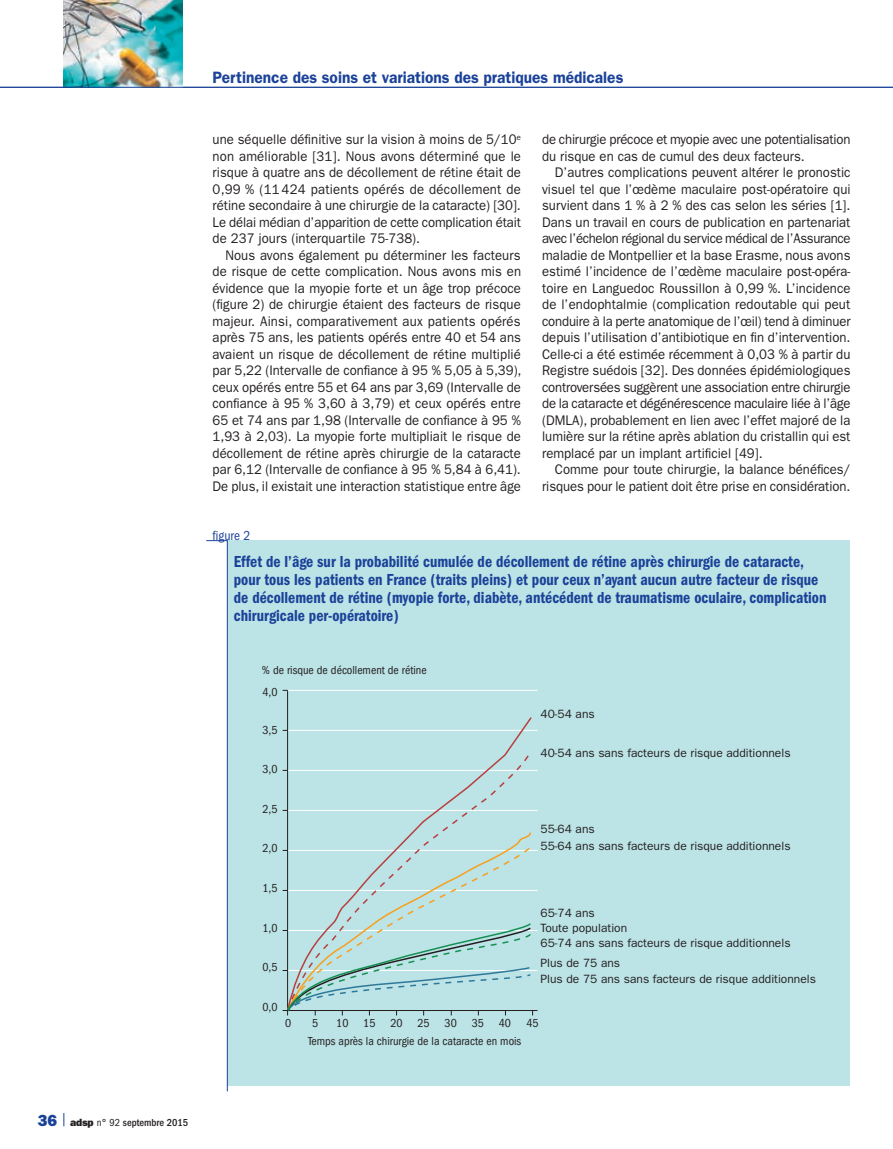
<style>
.page{position:relative;width:893px;height:1149px;background:#fff}
.page>*{position:absolute;margin:0;border:0;box-sizing:border-box;transform-origin:0 0}
.t1{font:16.5px/18px "ITC Franklin Gothic Std Dm Cd";color:#1b4299;scale:.94 1}
.t2{font:600 16.5px "ITC Franklin Gothic Std";color:#1b4299;scale:.94 1}
.t3{font:13.95px/16.5px "ITC Franklin Gothic Std";color:#231f20;text-align:justify;scale:.94 1}
.t4{font:condensed 13.5px "ITC Franklin Gothic Std";color:#1b4299}
.t5{font:12px/17.9px "ITC Franklin Gothic Std";color:#231f20}
.t6{font:condensed 12px "ITC Franklin Gothic Std";color:#231f20}
.t7{font:500 condensed 10.5px "ITC Franklin Gothic Std";color:#231f20}
.s1{font-family:"ITC Franklin Gothic Std Hvy";font-weight:400;font-stretch:normal;font-size:16.2px;color:#1b4299}
.s2{font-family:"ITC Franklin Gothic Std Hvy";font-weight:400;font-stretch:normal}
.s3{font-weight:400}
</style>
<div class="page">
<svg style="left:64px;top:1113px;width:1px;height:12px"></svg>
<img style="left:64px;top:0;width:119px;height:87px">
<hr style="left:0;top:87px;width:893px;height:1px;background:#1b4299">
<div style="left:227px;top:540px;width:623px;height:545px;background:#bce3e5"></div>
<svg style="left:206px;top:540px;width:22px;height:551px"></svg>
<hr style="left:288px;top:689px;width:249px;height:1px;background:#fff">
<hr style="left:288px;top:729px;width:249px;height:1px;background:#fff">
<hr style="left:288px;top:769px;width:249px;height:1px;background:#fff">
<hr style="left:288px;top:809px;width:249px;height:1px;background:#fff">
<hr style="left:288px;top:849px;width:249px;height:1px;background:#fff">
<hr style="left:288px;top:889px;width:249px;height:1px;background:#fff">
<hr style="left:288px;top:929px;width:249px;height:1px;background:#fff">
<hr style="left:288px;top:969px;width:249px;height:1px;background:#fff">
<hr style="left:287px;top:690px;width:1px;height:320px;background:#231f20">
<hr style="left:288px;top:1009px;width:249px;height:1px;background:#231f20">
<svg style="left:286px;top:715px;width:247px;height:176px"></svg>
<svg style="left:286px;top:751px;width:245px;height:79px"></svg>
<svg style="left:286px;top:830px;width:246px;height:15px"></svg>
<svg style="left:286px;top:845px;width:246px;height:76px"></svg>
<svg style="left:283px;top:921px;width:250px;height:94px"></svg>
<p class="t2" style="left:213px;top:68px;width:439px">Pertinence des soins et variations des pratiques médicales</p>
<p class="t3" style="left:213px;top:131px;width:330px">une séquelle définitive sur la vision à moins de 5/10<sup>e </sup>non améliorable [31]. Nous avons déterminé que le risque à quatre ans de décollement de rétine était de 0,99 % (11 424 patients opérés de décollement de rétine secondaire à une chirurgie de la cataracte) [30].<br>Le délai médian d’apparition de cette complication était de 237 jours (interquartile 75-738).</p>
<p class="t3" style="left:213px;top:247px;width:330px;text-indent:13px">Nous avons également pu déterminer les facteurs de risque de cette complication. Nous avons mis en évidence que la myopie forte et un âge trop précoce (figure 2) de chirurgie étaient des facteurs de risque majeur. Ainsi, comparativement aux patients opérés après 75 ans, les patients opérés entre 40 et 54 ans avaient un risque de décollement de rétine multiplié par 5,22 (Intervalle de confiance à 95 % 5,05 à 5,39), ceux opérés entre 55 et 64 ans par 3,69 (Intervalle de confiance à 95 % 3,60 à 3,79) et ceux opérés entre 65 et 74 ans par 1,98 (Intervalle de confiance à 95 % 1,93 à 2,03). La myopie forte multipliait le risque de décollement de rétine après chirurgie de la cataracte par 6,12 (Intervalle de confiance à 95 % 5,84 à 6,41).<br>De plus, il existait une interaction statistique entre âge</p>
<p class="t3" style="left:542px;top:131px;width:330px">de chirurgie précoce et myopie avec une potentialisation du risque en cas de cumul des deux facteurs.</p>
<p class="t3" style="left:542px;top:164px;width:330px;text-indent:13px">D’autres complications peuvent altérer le pronostic visuel tel que l’œdème maculaire post-opératoire qui survient dans 1 % à 2 % des cas selon les séries [1].<br>Dans un travail en cours de publication en partenariat avec l’échelon régional du service médical de l’Assurance maladie de Montpellier et la base Erasme, nous avons estimé l’incidence de l’œdème maculaire post-opéra&shy;toire en Languedoc Roussillon à 0,99 %. L’incidence de l’endophtalmie (complication redoutable qui peut conduire à la perte anatomique de l’œil) tend à diminuer depuis l’utilisation d’antibiotique en fin d’intervention.<br>Celle-ci a été estimée récemment à 0,03 % à partir du Registre suédois [32]. Des données épidémiologiques controversées suggèrent une association entre chirurgie de la cataracte et dégénérescence maculaire liée à l’âge (DMLA), probablement en lien avec l’effet majoré de la lumière sur la rétine après ablation du cristallin qui est remplacé par un implant artificiel [49].</p>
<p class="t3" style="left:542px;top:461px;width:330px;text-align:right">Comme pour toute chirurgie, la balance bénéfices/ risques pour le patient doit être prise en considération.</p>
<p class="t4" style="left:213px;top:528px;width:39px">figure 2</p>
<p class="t1" style="left:234px;top:552px;width:632px">Effet de l’âge sur la probabilité cumulée de décollement de rétine après chirurgie de cataracte, pour tous les patients en France (traits pleins) et pour ceux n’ayant aucun autre facteur de risque de décollement de rétine (myopie forte, diabète, antécédent de traumatisme oculaire, complication chirurgicale per-opératoire)</p>
<p class="t6" style="left:262px;top:663px;width:166px">% de risque de décollement de rétine</p>
<p class="t6" style="left:262px;top:684px;width:17px">4,0</p>
<p class="t6" style="left:262px;top:722px;width:17px">3,5</p>
<p class="t6" style="left:262px;top:762px;width:17px">3,0</p>
<p class="t6" style="left:262px;top:802px;width:17px">2,5</p>
<p class="t6" style="left:262px;top:841px;width:17px">2,0</p>
<p class="t5" style="left:540px;top:704px;width:56px">40-54 ans</p>
<p class="t5" style="left:540px;top:743px;width:252px">40-54 ans sans facteurs de risque additionnels</p>
<p class="t5" style="left:540px;top:819px;width:252px">55-64 ans<br>55-64 ans sans facteurs de risque additionnels</p>
<p class="t6" style="left:262px;top:881px;width:17px">1,5</p>
<p class="t6" style="left:262px;top:920px;width:17px">1,0</p>
<p class="t6" style="left:262px;top:960px;width:17px">0,5</p>
<p class="t6" style="left:262px;top:999px;width:17px">0,0</p>
<p class="t5" style="left:540px;top:903px;width:56px">65-74 ans</p>
<p class="t5" style="left:540px;top:918px;width:88px">Toute population</p>
<p class="t5" style="left:540px;top:934px;width:252px">65-74 ans sans facteurs de risque additionnels</p>
<p class="t5" style="left:540px;top:953px;width:81px">Plus de 75 ans</p>
<p class="t5" style="left:540px;top:969px;width:277px">Plus de 75 ans sans facteurs de risque additionnels</p>
<p class="t6" style="left:285px;top:1015px;width:8px">0</p>
<p class="t6" style="left:499px;top:1015px;width:14px">40</p>
<p class="t6" style="left:445px;top:1015px;width:14px">30</p>
<p class="t6" style="left:526px;top:1015px;width:14px">45</p>
<p class="t6" style="left:308px;top:1033px;width:215px">Temps après la chirurgie de la cataracte en mois</p>
<p class="t6" style="left:336px;top:1015px;width:14px">10</p>
<p class="t6" style="left:417px;top:1015px;width:14px">25</p>
<p class="t6" style="left:390px;top:1015px;width:14px">20</p>
<p class="t6" style="left:472px;top:1015px;width:14px">35</p>
<p class="t6" style="left:312px;top:1015px;width:8px">5</p>
<p class="t6" style="left:363px;top:1015px;width:14px">15</p>
<p class="t7" style="left:38px;top:1115px;width:152px"><span class="s1">36</span> <span class="s2">adsp</span> <span class="s3">n° 92</span> septembre 2015</p>
</div>
